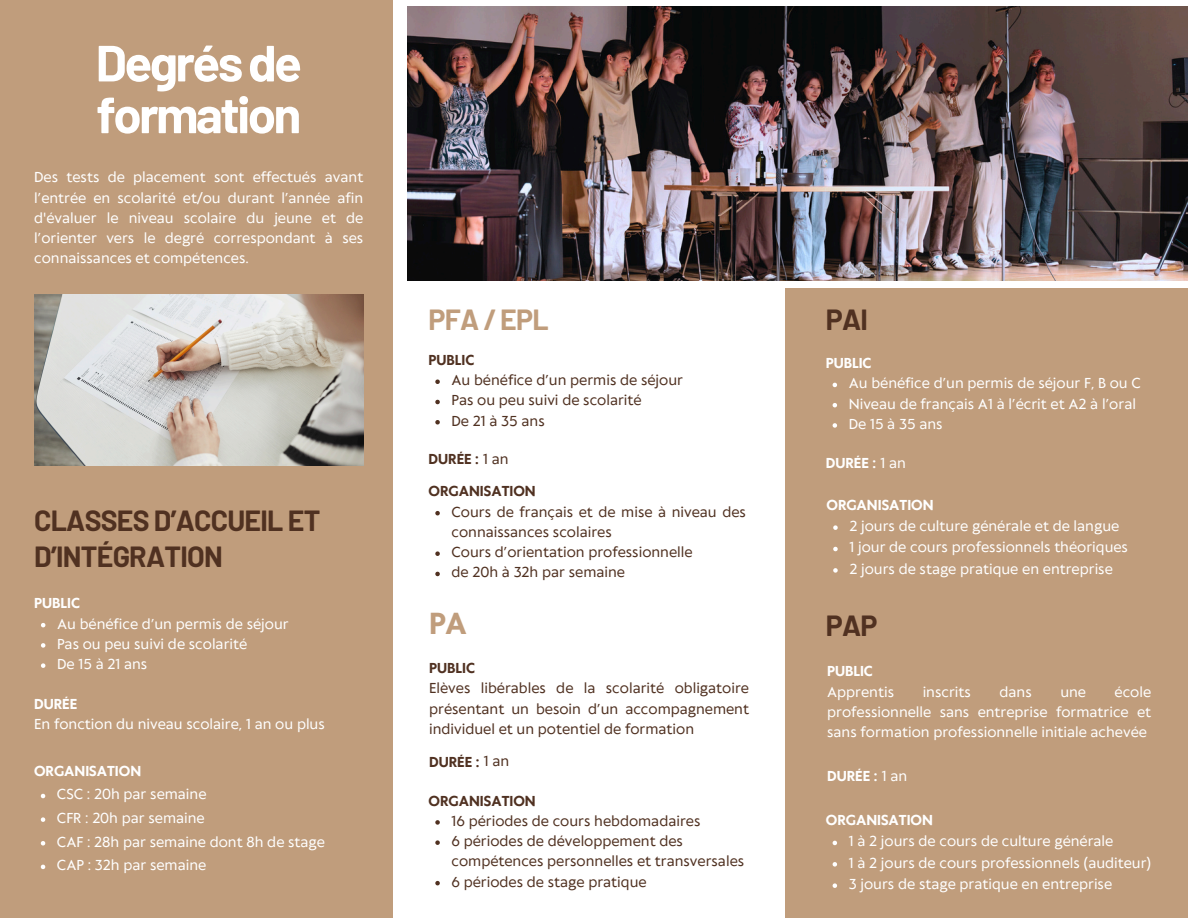
<style>
.page{position:relative;width:1188px;height:918px;background:#c09d7c}
.page>*{position:absolute;margin:0;border:0;box-sizing:border-box;transform-origin:0 0}
.t1{font:700 50.85px/51.8px "Barlow";letter-spacing:-.05em;color:#fff}
.t2{font:700 28.5px/36px "Barlow";letter-spacing:-.025em;color:#503121}
.t3{font:700 28.5px "Barlow";letter-spacing:-.025em;color:#c09d7c}
.t4{font:700 28.5px "Klein Text";color:#c09d7c}
.t5{font:13.5px/20.2px "Klein Text";color:#fff;text-align:justify}
.t6{font:13.5px/20.2px "Klein Text";color:#503121}
.t7{font:700 13.5px "Klein Text";color:#fff}
.t8{font:700 13.5px "Klein Text";color:#503121}
.s1{font-weight:400}
</style>
<div class="page">
<svg style="left:785px;top:0;width:403px;height:288px;background:#eeeceb"></svg>
<div style="left:393px;top:0;width:392px;height:918px;background:#fff"></div>
<img style="left:407px;top:7px;width:781px;height:273px">
<img style="left:34px;top:295px;width:330px;height:171px">
<svg style="left:41px;top:623px;width:4px;height:4px"></svg>
<svg style="left:41px;top:643px;width:4px;height:5px"></svg>
<svg style="left:41px;top:663px;width:4px;height:5px"></svg>
<svg style="left:41px;top:794px;width:4px;height:4px"></svg>
<svg style="left:41px;top:817px;width:4px;height:5px"></svg>
<svg style="left:41px;top:841px;width:4px;height:5px"></svg>
<svg style="left:41px;top:865px;width:4px;height:4px"></svg>
<svg style="left:833px;top:383px;width:4px;height:4px"></svg>
<svg style="left:833px;top:403px;width:4px;height:4px"></svg>
<svg style="left:833px;top:423px;width:4px;height:5px"></svg>
<svg style="left:833px;top:525px;width:5px;height:5px"></svg>
<svg style="left:833px;top:547px;width:5px;height:4px"></svg>
<svg style="left:833px;top:568px;width:5px;height:5px"></svg>
<svg style="left:833px;top:841px;width:4px;height:4px"></svg>
<svg style="left:833px;top:862px;width:4px;height:5px"></svg>
<svg style="left:833px;top:883px;width:4px;height:5px"></svg>
<svg style="left:435px;top:380px;width:5px;height:4px"></svg>
<svg style="left:435px;top:400px;width:5px;height:4px"></svg>
<svg style="left:435px;top:420px;width:5px;height:5px"></svg>
<svg style="left:435px;top:511px;width:5px;height:4px"></svg>
<svg style="left:435px;top:551px;width:5px;height:5px"></svg>
<svg style="left:435px;top:572px;width:5px;height:4px"></svg>
<svg style="left:435px;top:820px;width:5px;height:5px"></svg>
<svg style="left:435px;top:840px;width:5px;height:5px"></svg>
<svg style="left:435px;top:881px;width:5px;height:4px"></svg>
<h1 class="t1" style="left:96px;top:35px;width:208px">Degrésde formation</h1>
<h3 class="t5" style="left:34px;top:168px;width:331px">Des tests de placement sont effectués avant l’entrée en scolarité et/ou durant l’année afin d'évaluer le niveau scolaire du jeune et de l’orienter vers le degré correspondant à ses connaissances et compétences.</h3>
<p class="t2" style="left:34px;top:502px;width:288px">CLASSES D’ACCUEIL ET<br>D’INTÉGRATION</p>
<p class="t7" style="left:34px;top:596px;width:47px">PUBLIC</p>
<h2 class="t5" style="left:57px;top:614px;width:233px">Au bénéfice d’un permis de séjour</h2>
<h3 class="t5" style="left:57px;top:635px;width:192px">Pas ou peu suivi de scolarité</h3>
<p class="t5" style="left:57px;top:655px;width:92px">De 15 à 21 ans</p>
<p class="t7" style="left:34px;top:697px;width:44px">DURÉE</p>
<p class="t5" style="left:34px;top:715px;width:292px">En fonction du niveau scolaire, 1 an ou plus</p>
<p class="t7" style="left:34px;top:764px;width:109px">ORGANISATION</p>
<p class="t5" style="left:57px;top:785px;width:151px">CSC : 20h par semaine</p>
<h3 class="t5" style="left:57px;top:809px;width:149px">CFR : 20h par semaine</h3>
<p class="t5" style="left:57px;top:833px;width:270px">CAF : 28h par semaine dont 8h de stage</p>
<p class="t5" style="left:57px;top:856px;width:151px">CAP : 32h par semaine</p>
<p class="t3" style="left:429px;top:301px;width:122px">PFA / EPL</p>
<p class="t8" style="left:429px;top:353px;width:47px">PUBLIC</p>
<p class="t6" style="left:452px;top:371px;width:233px">Au bénéfice d’un permis de séjour</p>
<h2 class="t6" style="left:452px;top:391px;width:192px">Pas ou peu suivi de scolarité</h2>
<h3 class="t6" style="left:452px;top:412px;width:95px">De 21 à 35 ans</h3>
<p class="t8" style="left:429px;top:452px;width:82px">DURÉE : <span class="s1">1 an</span></p>
<p class="t8" style="left:429px;top:484px;width:109px">ORGANISATION</p>
<p class="t6" style="left:452px;top:502px;width:296px">Cours de français et de mise à niveau des connaissances scolaires</p>
<p class="t6" style="left:452px;top:543px;width:243px">Cours d’orientation professionnelle</p>
<h3 class="t6" style="left:452px;top:563px;width:175px">de 20h à 32h par semaine</h3>
<p class="t4" style="left:429px;top:609px;width:39px">PA</p>
<p class="t8" style="left:429px;top:661px;width:47px">PUBLIC</p>
<p class="t6" style="left:429px;top:679px;width:321px;text-align:justify">Elèves libérables de la scolarité obligatoire présentant un besoin d’un accompagnement individuel et un potentiel de formation</p>
<p class="t8" style="left:429px;top:755px;width:82px">DURÉE : <span class="s1">1 an</span></p>
<p class="t8" style="left:429px;top:794px;width:109px">ORGANISATION</p>
<p class="t6" style="left:452px;top:812px;width:250px">16 périodes de cours hebdomadaires</p>
<h2 class="t6" style="left:452px;top:832px;width:294px">6 périodes de développement des compétences personnelles et transversales</h2>
<h3 class="t6" style="left:452px;top:872px;width:197px">6 périodes de stage pratique</h3>
<p class="t2" style="left:826px;top:300px;width:44px">PAI</p>
<p class="t7" style="left:826px;top:356px;width:47px">PUBLIC</p>
<h2 class="t5" style="left:849px;top:374px;width:294px">Au bénéfice d’un permis de séjour F, B ou C</h2>
<h3 class="t5" style="left:849px;top:394px;width:289px">Niveau de français A1 à l’écrit et A2 à l’oral</h3>
<p class="t5" style="left:849px;top:415px;width:95px">De 15 à 35 ans</p>
<h3 class="t7" style="left:826px;top:457px;width:82px">DURÉE : <span class="s1">1 an</span></h3>
<p class="t7" style="left:826px;top:498px;width:109px">ORGANISATION</p>
<p class="t5" style="left:849px;top:517px;width:271px">2 jours de culture générale et de langue</p>
<h3 class="t5" style="left:849px;top:538px;width:280px">1 jour de cours professionnels théoriques</h3>
<p class="t5" style="left:849px;top:560px;width:265px">2 jours de stage pratique en entreprise</p>
<p class="t2" style="left:826px;top:607px;width:53px">PAP</p>
<p class="t7" style="left:827px;top:664px;width:47px">PUBLIC</p>
<p class="t5" style="left:827px;top:682px;width:68px">Apprentis</p>
<p class="t5" style="left:923px;top:682px;width:50px">inscrits</p>
<p class="t5" style="left:1000px;top:682px;width:34px">dans</p>
<p class="t5" style="left:1060px;top:682px;width:27px">une</p>
<p class="t5" style="left:827px;top:682px;width:326px;text-indent:287px">école professionnelle sans entreprise formatrice et sans formation professionnelle initiale achevée</p>
<h3 class="t7" style="left:827px;top:769px;width:82px">DURÉE : <span class="s1">1 an</span></h3>
<p class="t7" style="left:826px;top:813px;width:109px">ORGANISATION</p>
<h2 class="t5" style="left:849px;top:832px;width:266px">1 à 2 jours de cours de culture générale</h2>
<h3 class="t5" style="left:849px;top:854px;width:304px">1 à 2 jours de cours professionnels (auditeur)</h3>
<p class="t5" style="left:849px;top:875px;width:265px">3 jours de stage pratique en entreprise</p>
</div>
